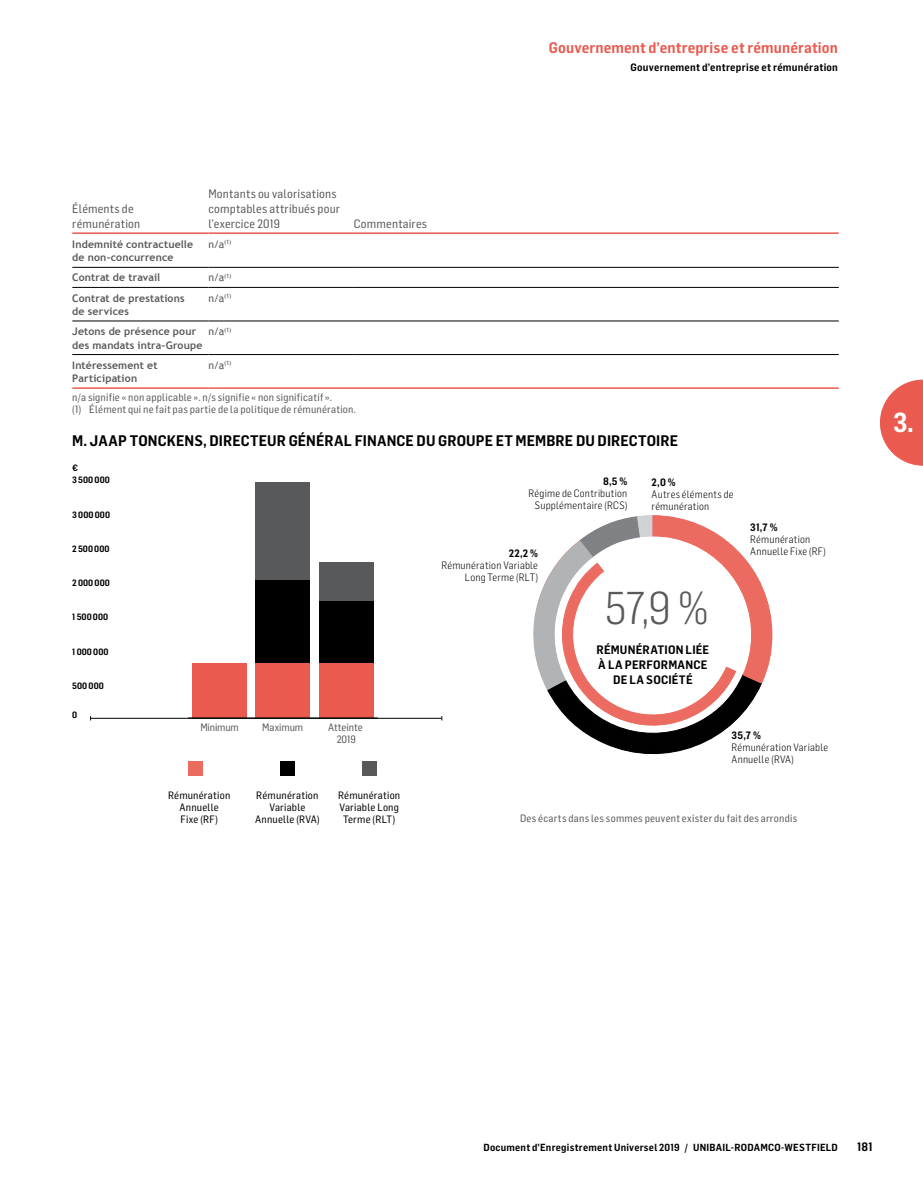
<style>
.page{position:relative;width:923px;height:1191px;background:#fff}
.page>*{position:absolute;margin:0;border:0;box-sizing:border-box;transform-origin:0 0}
.t1{font:300 45px "Flama Semicondensed";color:#58595b}
.t2{font:600 27px "Flama Semicondensed";color:#fff}
.t3{font:600 15px "Flama Semicondensed";letter-spacing:.005em;color:#000}
.t4{font:600 15px "Flama Semicondensed";letter-spacing:.01em;color:#ea5a4f}
.t5{font:12px/15px "Flama Semicondensed Basic";letter-spacing:.02em;color:#58595b}
.t6{font:600 12px/15px "Flama Semicondensed";letter-spacing:.015em;color:#000;text-align:center}
.t7{font:10.5px/12px "Flama Semicondensed Basic";letter-spacing:.02em;color:#58595b}
.t8{font:300 10.5px/12px "Flama Semicondensed";letter-spacing:.02em;color:#000}
.t9{font:700 10.5px/13.5px "Trebuchet MS";letter-spacing:.015em;color:#58595b}
.t10{font:10.5px/12px "Flama Semicondensed Basic";letter-spacing:.02em;color:#000;text-align:center}
.t11{font:600 10.5px "Flama Semicondensed";letter-spacing:.025em;color:#000}
.t12{font:10.5px "Trebuchet MS";color:#58595b}
.t13{font:10.5px/12px "Flama Semicondensed Basic";color:#58595b;text-align:center}
.t14{font:10.5px "Flama Semicondensed Basic";letter-spacing:-.01em;color:#58595b}
.t15{font:10.5px "Flama Semicondensed Basic";letter-spacing:-.005em;color:#58595b}
.t16{font:600 10.2px "Flama Semicondensed";letter-spacing:.025em;color:#000}
.t17{font:600 9px "Flama Semicondensed";letter-spacing:.005em;color:#000}
</style>
<div class="page">
<svg style="left:880px;top:380px;width:43px;height:85px"></svg>
<hr style="left:72px;top:267px;width:136px;height:1px;background:#000">
<hr style="left:208px;top:267px;width:146px;height:1px;background:#000">
<hr style="left:354px;top:267px;width:484px;height:1px;background:#000">
<hr style="left:72px;top:287px;width:136px;height:1px;background:#000">
<hr style="left:208px;top:287px;width:146px;height:1px;background:#000">
<hr style="left:354px;top:287px;width:484px;height:1px;background:#000">
<hr style="left:72px;top:321px;width:136px;height:1px;background:#000">
<hr style="left:208px;top:321px;width:146px;height:1px;background:#000">
<hr style="left:354px;top:321px;width:484px;height:1px;background:#000">
<hr style="left:72px;top:354px;width:136px;height:1px;background:#000">
<hr style="left:208px;top:354px;width:146px;height:1px;background:#000">
<hr style="left:354px;top:354px;width:484px;height:1px;background:#000">
<hr style="left:72px;top:232px;width:136px;height:2px;background:#ea5a4f">
<hr style="left:208px;top:232px;width:146px;height:2px;background:#ea5a4f">
<hr style="left:354px;top:232px;width:484px;height:2px;background:#ea5a4f">
<hr style="left:72px;top:387px;width:136px;height:2px;background:#ea5a4f">
<hr style="left:208px;top:387px;width:146px;height:2px;background:#ea5a4f">
<hr style="left:354px;top:387px;width:484px;height:2px;background:#ea5a4f">
<svg style="left:533px;top:515px;width:239px;height:239px"></svg>
<div style="left:256px;top:482px;width:54px;height:99px;background:#58595b"></div>
<div style="left:319px;top:563px;width:54px;height:38px;background:#58595b"></div>
<div style="left:256px;top:581px;width:54px;height:82px;background:#000"></div>
<div style="left:319px;top:601px;width:54px;height:62px;background:#000"></div>
<div style="left:193px;top:663px;width:54px;height:55px;background:#ea5a4f"></div>
<div style="left:256px;top:663px;width:54px;height:55px;background:#ea5a4f"></div>
<div style="left:319px;top:663px;width:54px;height:55px;background:#ea5a4f"></div>
<hr style="left:188px;top:717px;width:63px;height:1px;background:#000">
<hr style="left:251px;top:717px;width:63px;height:1px;background:#000">
<hr style="left:314px;top:717px;width:64px;height:1px;background:#000">
<hr style="left:91px;top:718px;width:350px;height:1px;background:#000">
<div style="left:188px;top:761px;width:15px;height:15px;background:#ec6b61"></div>
<div style="left:280px;top:761px;width:15px;height:15px;background:#000"></div>
<div style="left:362px;top:761px;width:14px;height:15px;background:#58595b"></div>
<h3 class="t4" style="left:549px;top:38px;width:291px">Gouvernement d’entreprise et rémunération</h3>
<p class="t5" style="left:72px;top:200px;width:69px">Éléments de rémunération</p>
<p class="t5" style="left:208px;top:185px;width:133px">Montants ou valorisations comptables attribués pour l’exercice 2019</p>
<p class="t5" style="left:354px;top:215px;width:75px">Commentaires</p>
<p class="t11" style="left:630px;top:61px;width:209px">Gouvernement d’entreprise et rémunération</p>
<p class="t9" style="left:72px;top:237px;width:122px">Indemnité contractuelle de non-concurrence</p>
<p class="t12" style="left:208px;top:238px;width:24px">n/a<sup>(1)</sup></p>
<p class="t9" style="left:72px;top:271px;width:90px">Contrat de travail</p>
<p class="t12" style="left:208px;top:271px;width:24px">n/a<sup>(1)</sup></p>
<p class="t9" style="left:72px;top:291px;width:114px">Contrat de prestations de services</p>
<p class="t12" style="left:208px;top:292px;width:24px">n/a<sup>(1)</sup></p>
<p class="t9" style="left:72px;top:324px;width:132px">Jetons de présence pour des mandats intra-Groupe</p>
<p class="t12" style="left:208px;top:325px;width:24px">n/a<sup>(1)</sup></p>
<p class="t9" style="left:72px;top:358px;width:87px">Intéressement et<br>Participation</p>
<p class="t12" style="left:208px;top:359px;width:24px">n/a<sup>(1)</sup></p>
<p class="t7" style="left:72px;top:391px;width:285px">n/a signifie « non applicable ». n/s signifie « non significatif ».<br>(1) Élément qui ne fait pas partie de la politique de rémunération.</p>
<h3 class="t3" style="left:72px;top:431px;width:607px">M. JAAP TONCKENS, DIRECTEUR GÉNÉRAL FINANCE DU GROUPE ET MEMBRE DU DIRECTOIRE</h3>
<p class="t17" style="left:72px;top:462px;width:7px">€</p>
<p class="t17" style="left:72px;top:474px;width:39px">3 500 000</p>
<p class="t17" style="left:72px;top:508px;width:39px">3 000 000</p>
<p class="t17" style="left:72px;top:543px;width:39px">2 500 000</p>
<p class="t17" style="left:72px;top:577px;width:39px">2 000 000</p>
<p class="t17" style="left:72px;top:611px;width:37px">1 500 000</p>
<p class="t17" style="left:72px;top:645px;width:38px">1 000 000</p>
<p class="t17" style="left:72px;top:680px;width:33px">500 000</p>
<p class="t17" style="left:72px;top:708px;width:7px">0</p>
<p class="t14" style="left:200px;top:720px;width:40px">Minimum</p>
<p class="t15" style="left:262px;top:720px;width:42px">Maximum</p>
<p class="t13" style="left:328px;top:720px;width:36px">Atteinte<br>2019</p>
<p class="t10" style="left:168px;top:788px;width:64px">Rémunération<br>Annuelle<br>Fixe (RF)</p>
<p class="t10" style="left:255px;top:788px;width:66px">Rémunération<br>Variable<br>Annuelle (RVA)</p>
<p class="t10" style="left:338px;top:788px;width:64px">Rémunération<br>Variable Long<br>Terme (RLT)</p>
<p class="t11" style="left:603px;top:474px;width:26px">8,5 %</p>
<p class="t8" style="left:528px;top:486px;width:100px;text-align:center">Régime de Contribution<br>Supplémentaire (RCS)</p>
<p class="t11" style="left:509px;top:546px;width:31px">22,2 %</p>
<p class="t8" style="left:441px;top:558px;width:98px;text-align:right">Rémunération Variable<br>Long Terme (RLT)</p>
<p class="t11" style="left:651px;top:475px;width:26px">2,0 %</p>
<p class="t8" style="left:651px;top:488px;width:83px">Autres éléments de rémunération</p>
<h1 class="t1" style="left:605px;top:579px;width:105px">57,9 %</h1>
<p class="t6" style="left:596px;top:641px;width:114px">RÉMUNÉRATION LIÉE<br>À LA PERFORMANCE<br>DE LA SOCIÉTÉ</p>
<p class="t11" style="left:750px;top:520px;width:29px">31,7 %</p>
<p class="t8" style="left:750px;top:532px;width:77px">Rémunération<br>Annuelle Fixe (RF)</p>
<p class="t11" style="left:731px;top:728px;width:31px">35,7 %</p>
<p class="t8" style="left:731px;top:741px;width:98px">Rémunération Variable<br>Annuelle (RVA)</p>
<p class="t7" style="left:520px;top:812px;width:278px">Des écarts dans les sommes peuvent exister du fait des arrondis</p>
<h2 class="t2" style="left:893px;top:405px;width:22px">3.</h2>
<p class="t16" style="left:483px;top:1140px;width:356px">Document d’Enregistrement Universel 2019 / UNIBAIL-RODAMCO-WESTFIELD</p>
<p class="t6" style="left:857px;top:1138px;width:17px">181</p>
</div>
